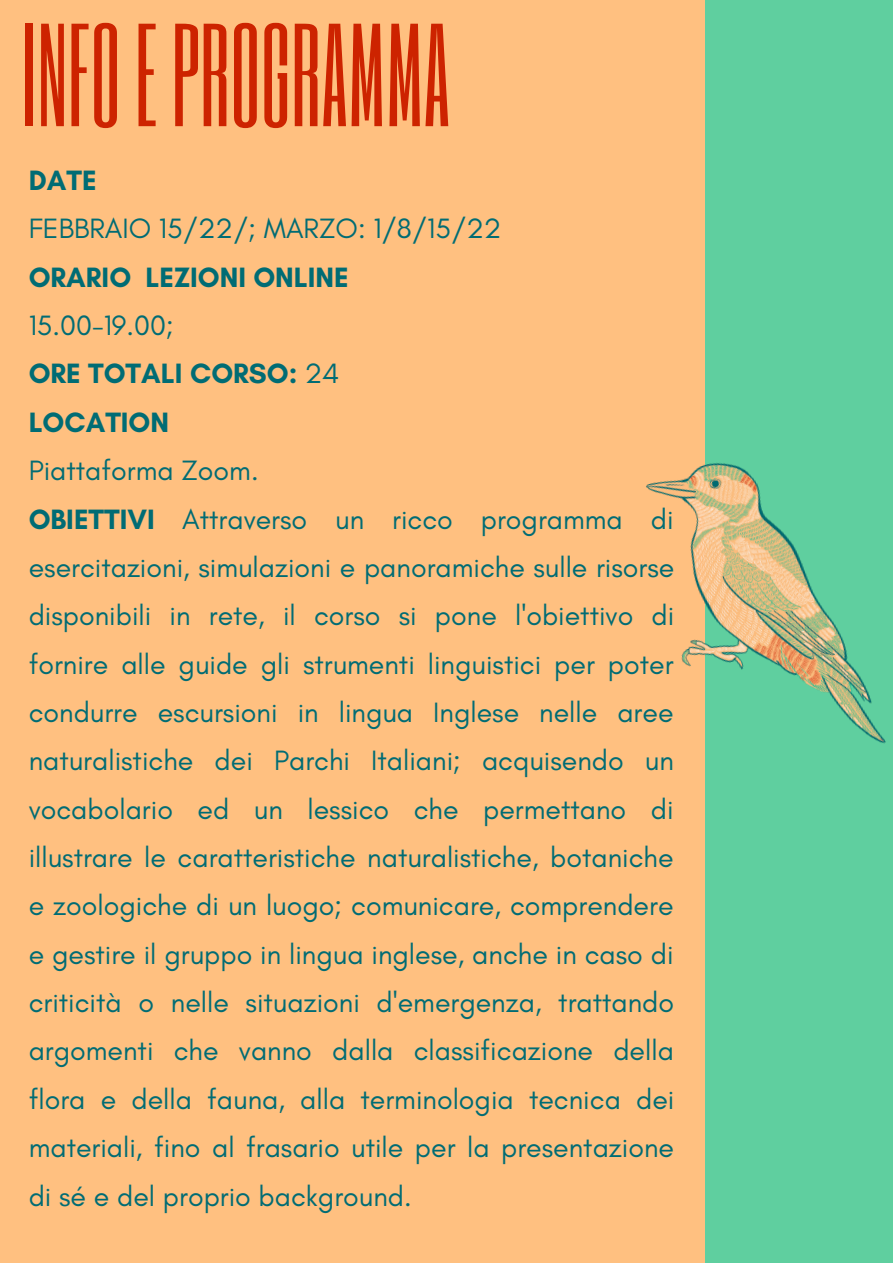
<style>
.page{position:relative;width:893px;height:1264px;background:#fff}
.page>*{position:absolute;margin:0;border:0;box-sizing:border-box;transform-origin:0 0}
.t1{font:121.35px "Six Caps";color:#cd2300}
.t2{font:28.5px/48.3px "Glacial Indifference";color:#006c74}
.t3{font:700 28.5px/48.3px "Glacial Indifference";color:#006c74}
.s1{font-weight:400}
.s2{font-weight:700}
</style>
<div class="page">
<div style="left:0;top:0;width:892px;height:1262px;background:#ffc080"></div>
<div style="left:705px;top:0;width:187px;height:1262px;background:#5fcf9f"></div>
<img style="left:646px;top:463px;width:240px;height:281px">
<h1 class="t1" style="left:20px;top:-8px;width:431px">INFO E PROGRAMMA</h1>
<p class="t3" style="left:29px;top:156px;width:69px">DATE</p>
<p class="t2" style="left:29px;top:204px;width:474px">FEBBRAIO 15/22/; MARZO: 1/8/15/22</p>
<p class="t3" style="left:29px;top:252px;width:321px">ORARIO LEZIONI ONLINE</p>
<p class="t3" style="left:29px;top:301px;width:312px"><span class="s1">15.00-19.00;<br></span>ORE TOTALI CORSO: <span class="s1">24<br></span>LOCATION</p>
<p class="t2" style="left:29px;top:446px;width:647px">Piattaforma Zoom.<br><span class="s2">OBIETTIVI</span> Attraverso un ricco programma di esercitazioni, simulazioni e panoramiche sulle risorse disponibili in rete, il corso si pone l'obiettivo di fornire alle guide gli strumenti linguistici per poter condurre escursioni in lingua Inglese nelle aree naturalistiche dei Parchi Italiani; acquisendo un vocabolario ed un lessico che permettano di illustrare le caratteristiche naturalistiche, botaniche e zoologiche di un luogo; comunicare, comprendere e gestire il gruppo in lingua inglese, anche in caso di criticità o nelle situazioni d'emergenza, trattando argomenti che vanno dalla classificazione della flora e della fauna, alla terminologia tecnica dei materiali, fino al frasario utile per la presentazione di sé e del proprio background.</p>
</div>
